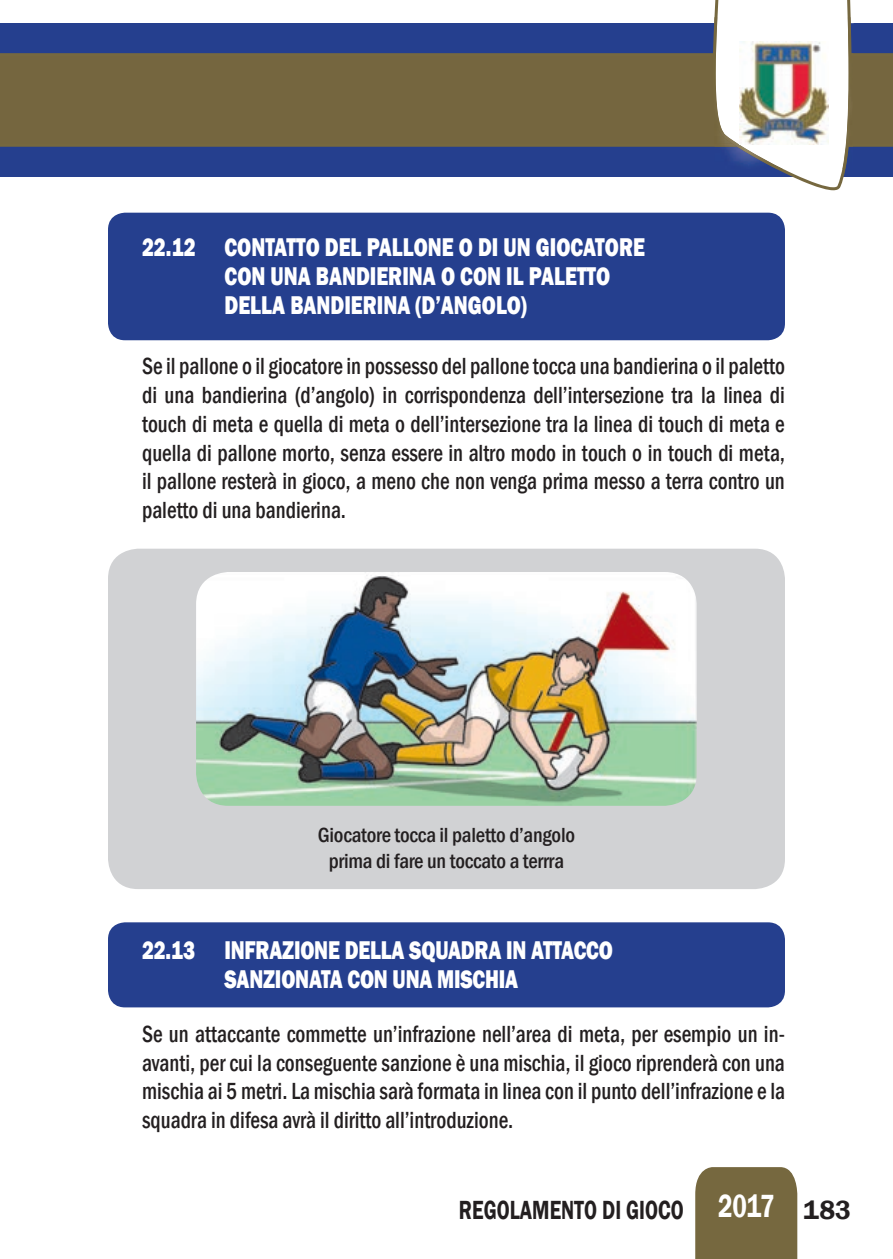
<style>
.page{position:relative;width:893px;height:1259px;background:#fff}
.page>*{position:absolute;margin:0;border:0;box-sizing:border-box;transform-origin:0 0}
.t1{font:600 27px "Franklin Gothic";color:#231f20;scale:.75 1}
.t2{font:800 26.4px/28.8px "Franklin Gothic";color:#fff;scale:.77 1}
.t3{font:500 condensed 24px/28.8px "Franklin Gothic";color:#231f20;text-align:justify;scale:.9 1}
.t4{font:500 condensed 21px/25.5px "Franklin Gothic";letter-spacing:-.01em;color:#231f20;text-align:center}
.s1{font-size:33px;color:#fff}
</style>
<div class="page">
<div style="left:0;top:23px;width:893px;height:153px;background:#253f8e"></div>
<div style="left:0;top:55px;width:893px;height:90px;background:#75663f"></div>
<hr style="left:0;top:53px;width:893px;height:3px;background:#76683f">
<hr style="left:0;top:144px;width:893px;height:3px;background:#76683f">
<div style="left:695px;top:1167px;width:102px;height:92px;background:#76683f"></div>
<svg style="left:707px;top:0;width:149px;height:191px"></svg>
<img style="left:714px;top:17px;width:137px;height:152px">
<img style="left:740px;top:41px;width:88px;height:103px">
<div style="left:108px;top:213px;width:677px;height:127px;background:#253f8e;border-radius:17px"></div>
<div style="left:108px;top:922px;width:677px;height:85px;background:#253f8e;border-radius:17px"></div>
<div style="left:108px;top:549px;width:677px;height:340px;background:#d1d2d4;border-radius:30px"></div>
<img style="left:196px;top:572px;width:501px;height:234px">
<p class="t2" style="left:225px;top:233px;width:547px;text-indent:-82px">22.12 CONTATTO DEL PALLONE O DI UN GIOCATORE<br>CON UNA BANDIERINA O CON IL PALETTO<br>DELLA BANDIERINA (D’ANGOLO)</p>
<p class="t3" style="left:142px;top:351px;width:716px">Se il pallone o il giocatore in possesso del pallone tocca una bandierina o il paletto di una bandierina (d’angolo) in corrispondenza dell’intersezione tra la linea di touch di meta e quella di meta o dell’intersezione tra la linea di touch di meta e quella di pallone morto, senza essere in altro modo in touch o in touch di meta, il pallone resterà in gioco, a meno che non venga prima messo a terra contro un paletto di una bandierina.</p>
<p class="t4" style="left:318px;top:822px;width:259px">Giocatore tocca il paletto d’angolo prima di fare un toccato a terrra</p>
<p class="t2" style="left:142px;top:935px;width:613px;text-align:center">22.13 INFRAZIONE DELLA SQUADRA IN ATTACCO<br>SANZIONATA CON UNA MISCHIA</p>
<p class="t3" style="left:142px;top:1019px;width:716px">Se un attaccante commette un’infrazione nell’area di meta, per esempio un in&shy;avanti, per cui la conseguente sanzione è una mischia, il gioco riprenderà con una mischia ai 5 metri. La mischia sarà formata in linea con il punto dell’infrazione e la squadra in difesa avrà il diritto all’introduzione.</p>
<p class="t1" style="left:459px;top:1193px;width:524px">REGOLAMENTO DI GIOCO <span class="s1">2017</span> 183</p>
</div>
